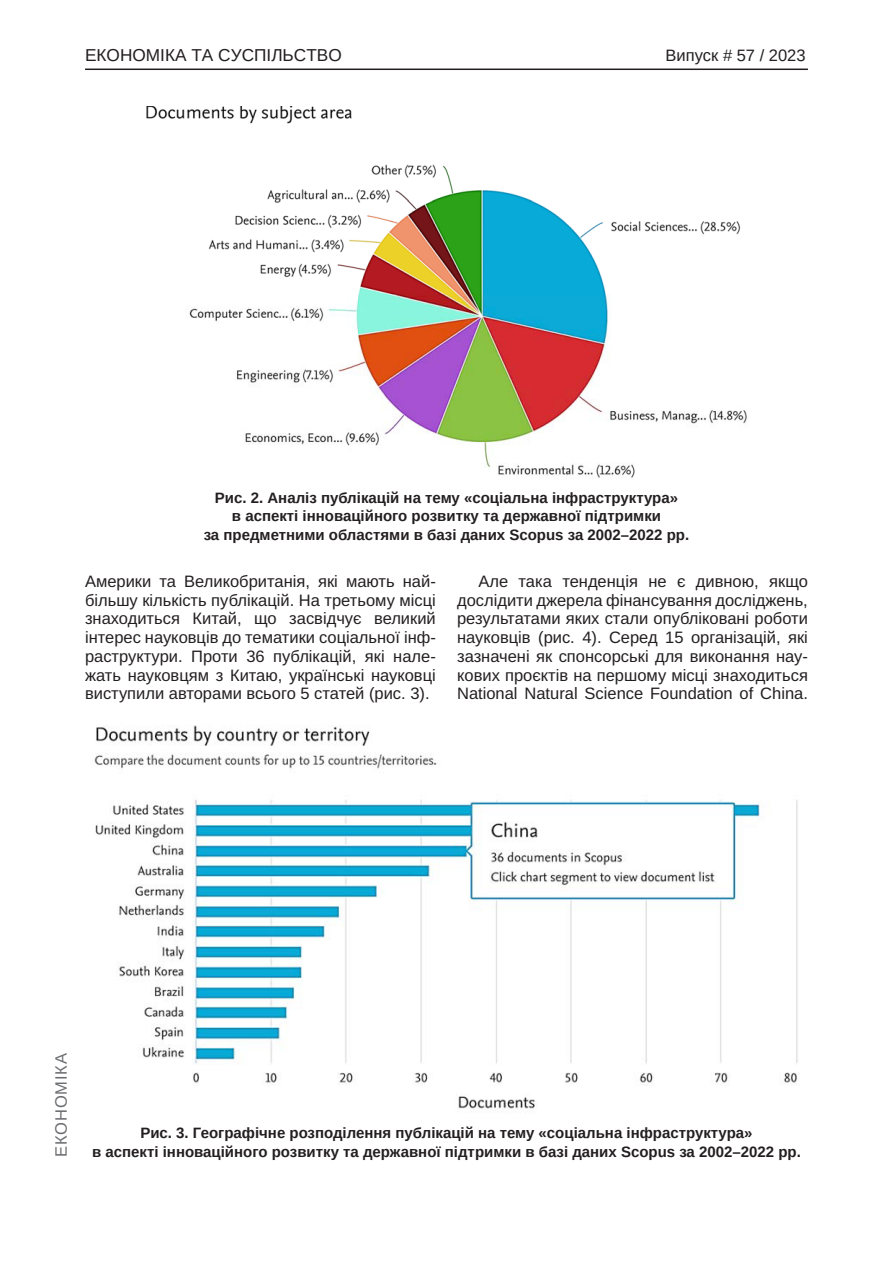
<style>
.page{position:relative;width:893px;height:1263px;background:#fff}
.page>*{position:absolute;margin:0;border:0;box-sizing:border-box;transform-origin:0 0}
.t1{font:17.25px "Arimo";color:#231f20}
.Текст_основной_G{font:16.5px/18.8px "Arimo";color:#231f20;text-align:justify}
.t2{font:16.5px "Arimo";color:#231f20}
.t3{font:16.5px "Arimo";letter-spacing:.05em;color:#6c6d70}
.Рисунок_N{font:700 15px "Arimo";color:#231f20}
</style>
<div class="page">
<hr style="left:85px;top:69px;width:723px;height:1px;background:#231f20">
<img style="left:146px;top:106px;width:601px;height:372px">
<img style="left:94px;top:725px;width:705px;height:385px">
<p class="t1" style="left:85px;top:45px;width:258px">ЕКОНОМІКА ТА СУСПІЛЬСТВО</p>
<p class="t2" style="left:665px;top:46px;width:142px">Випуск # 57 / 2023</p>
<p class="Рисунок_N" style="left:215px;top:487px;width:465px">Рис. 2. Аналіз публікацій на тему «соціальна інфраструктура»</p>
<p class="Рисунок_N" style="left:232px;top:506px;width:431px">в аспекті інноваційного розвитку та державної підтримки</p>
<p class="Рисунок_N" style="left:204px;top:525px;width:487px">за предметними областями в базі даних Scopus за 2002–2022 рр.</p>
<p class="Текст_основной_G" style="left:85px;top:572px;width:352px">Америки та Великобританія, які мають най&shy;більшу кількість публікацій. На третьому місці знаходиться Китай, що засвідчує великий інтерес науковців до тематики соціальної інф&shy;раструктури. Проти 36 публікацій, які нале&shy;жать науковцям з Китаю, українські науковці виступили авторами всього 5 статей (рис. 3).</p>
<p class="Текст_основной_G" style="left:457px;top:572px;width:352px;text-indent:21px">Але така тенденція не є дивною, якщо дослідити джерела фінансування досліджень, результатами яких стали опубліковані роботи науковців (рис. 4). Серед 15 організацій, які зазначені як спонсорські для виконання нау&shy;кових проєктів на першому місці знаходиться National Natural Science Foundation of China.</p>
<p class="t3" style="left:52px;top:1157px;width:105px;rotate:-90deg">ЕКОНОМІКА</p>
<p class="Рисунок_N" style="left:140px;top:1123px;width:614px">Рис. 3. Географічне розподілення публікацій на тему «соціальна інфраструктура»</p>
<p class="Рисунок_N" style="left:92px;top:1141px;width:710px">в аспекті інноваційного розвитку та державної підтримки в базі даних Scopus за 2002–2022 рр.</p>
</div>
